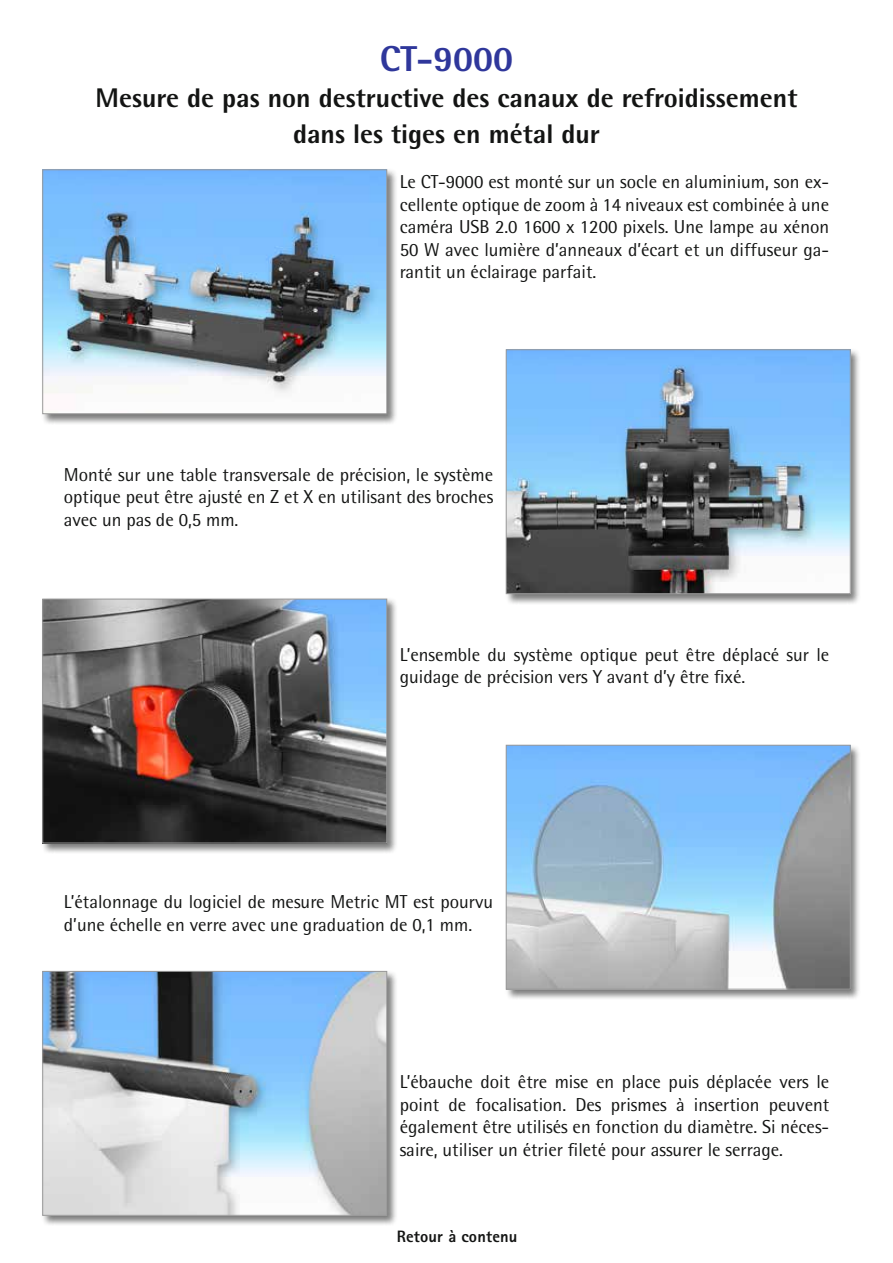
<style>
.page{position:relative;width:893px;height:1263px;background:#fff}
.page>*{position:absolute;margin:0;border:0;box-sizing:border-box;transform-origin:0 0}
.t1{font:800 36px "Rotis Semi Sans";color:#2f379b}
.t2{font:800 27px/36px "Rotis Semi Sans";color:#131413;text-align:center}
.t3{font:18.75px/22.5px "Rotis Semi Sans";color:#131413;text-align:justify}
.t4{font:800 16.5px "Rotis Sans Serif";letter-spacing:.01em;color:#131413}
</style>
<div class="page">
<div style="left:41px;top:168px;width:357px;height:257px;background:#131413;opacity:.55"></div>
<img style="left:45px;top:172px;width:340px;height:240px">
<div style="left:43px;top:170px;width:344px;height:244px;border:1px solid #999"></div>
<div style="left:505px;top:348px;width:356px;height:257px;background:#131413;opacity:.55"></div>
<img style="left:508px;top:352px;width:340px;height:240px">
<div style="left:506px;top:350px;width:344px;height:244px;border:1px solid #999"></div>
<div style="left:505px;top:744px;width:356px;height:256px;background:#131413;opacity:.55"></div>
<img style="left:508px;top:747px;width:340px;height:240px">
<div style="left:506px;top:745px;width:344px;height:244px;border:1px solid #999"></div>
<div style="left:41px;top:598px;width:357px;height:256px;background:#131413;opacity:.55"></div>
<img style="left:45px;top:601px;width:340px;height:240px">
<div style="left:43px;top:599px;width:344px;height:244px;border:1px solid #999"></div>
<div style="left:41px;top:970px;width:357px;height:256px;background:#131413;opacity:.55"></div>
<img style="left:45px;top:973px;width:340px;height:240px">
<div style="left:43px;top:971px;width:344px;height:244px;border:1px solid #999"></div>
<h1 class="t1" style="left:380px;top:36px;width:135px">CT-9000</h1>
<h2 class="t2" style="left:95px;top:79px;width:703px">Mesure de pas non destructive des canaux de refroidissement dans les tiges en métal dur</h2>
<p class="t3" style="left:400px;top:170px;width:431px">Le CT-9000 est monté sur un socle en aluminium, son ex&shy;cellente optique de zoom à 14 niveaux est combinée à une caméra USB 2.0 1600 x 1200 pixels. Une lampe au xénon 50 W avec lumière d’anneaux d’écart et un diffuseur ga&shy;rantit un éclairage parfait.</p>
<p class="t3" style="left:64px;top:463px;width:431px">Monté sur une table transversale de précision, le système optique peut être ajusté en Z et X en utilisant des broches avec un pas de 0,5 mm.</p>
<p class="t3" style="left:400px;top:643px;width:431px">L’ensemble du système optique peut être déplacé sur le guidage de précision vers Y avant d’y être fixé.</p>
<p class="t3" style="left:64px;top:890px;width:431px">L’étalonnage du logiciel de mesure Metric MT est pourvu d’une échelle en verre avec une graduation de 0,1 mm.</p>
<p class="t3" style="left:400px;top:1070px;width:431px">L’ébauche doit être mise en place puis déplacée vers le point de focalisation. Des prismes à insertion peuvent également être utilisés en fonction du diamètre. Si néces&shy;saire, utiliser un étrier fileté pour assurer le serrage.</p>
<p class="t4" style="left:397px;top:1225px;width:122px">Retour à contenu</p>
</div>
